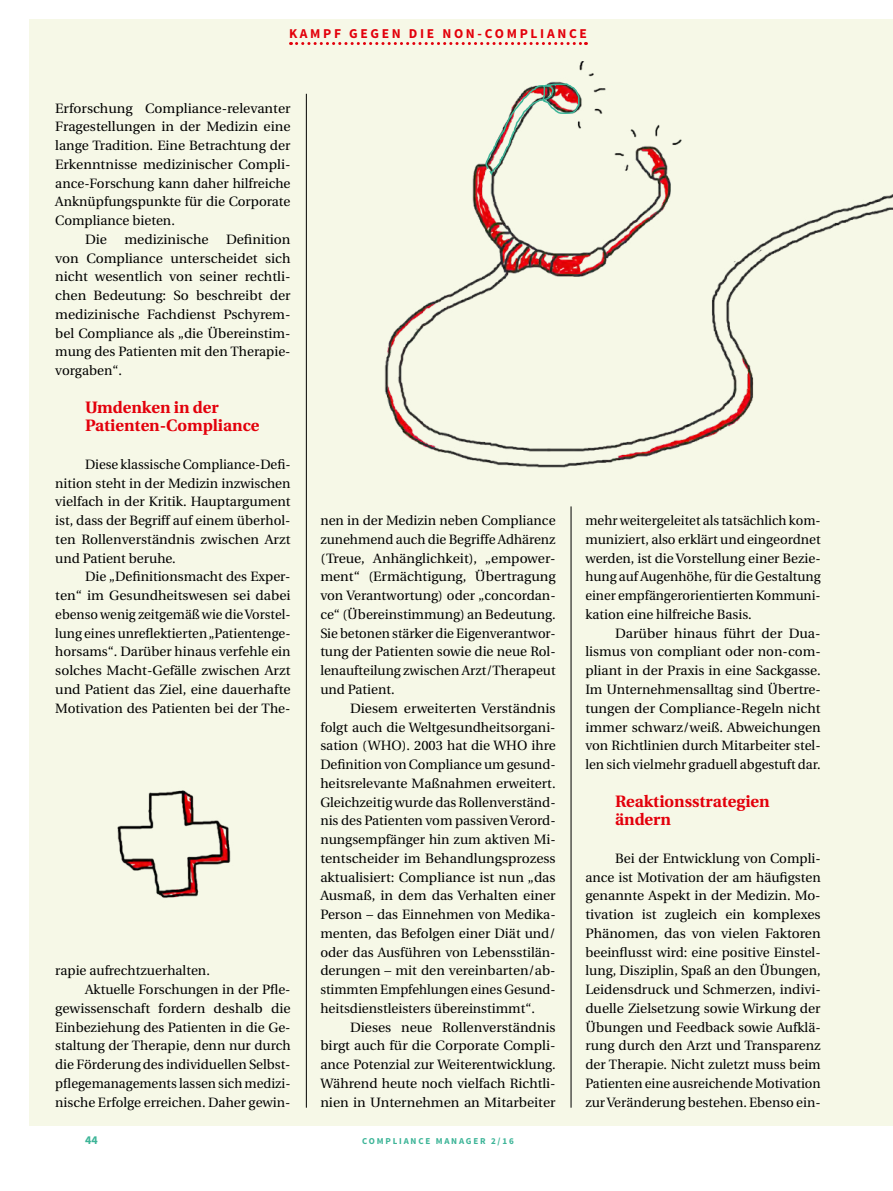
<style>
.page{position:relative;width:893px;height:1191px;background:#fff}
.page>*{position:absolute;margin:0;border:0;box-sizing:border-box;transform-origin:0 0}
.t1{font:700 16.5px/18.8px "Utopia";color:#e3000b}
.t2{font:13.5px/18.8px "Utopia";color:#000;text-align:justify}
.t3{font:700 13.5px "Source Sans Pro";letter-spacing:.2em;color:#e3000b}
.t4{font:700 12px "Source Sans Pro";color:#3cb497}
.t5{font:700 9px "Source Sans Pro";letter-spacing:.2em;color:#3cb497}
</style>
<div class="page">
<div style="left:30px;top:19px;width:863px;height:1106px;background:#f6f8e7"></div>
<hr style="left:571px;top:506px;width:1px;height:601px;background:#000">
<hr style="left:306px;top:94px;width:1px;height:1013px;background:#000">
<img style="left:384px;top:62px;width:509px;height:565px">
<img style="left:117px;top:790px;width:114px;height:108px">
<img style="left:484px;top:78px;width:97px;height:98px">
<svg style="left:297px;top:42px;width:289px;height:3px"></svg>
<p class="t3" style="left:289px;top:24px;width:298px">KAMPF GE GE N DIE N ON-COMPLIANCE</p>
<p class="t2" style="left:55px;top:99px;width:237px">Erforschung Compliance-relevanter</p>
<p class="t2" style="left:55px;top:118px;width:237px">Fragestellungen in der Medizin eine</p>
<p class="t2" style="left:55px;top:136px;width:237px">lange Tradition. Eine Betrachtung der</p>
<p class="t2" style="left:55px;top:155px;width:237px">Erkenntnisse medizinischer Compli-</p>
<p class="t2" style="left:55px;top:174px;width:237px">ance-Forschung kann daher hilfreiche</p>
<p class="t2" style="left:55px;top:193px;width:237px">Anknüpfungspunkte für die Corporate</p>
<p class="t2" style="left:55px;top:211px;width:121px">Compliance bieten.</p>
<p class="t2" style="left:85px;top:230px;width:23px">Die</p>
<p class="t2" style="left:124px;top:230px;width:86px">medizinische</p>
<p class="t2" style="left:55px;top:230px;width:237px;text-indent:171px">Definition von Compliance unterscheidet sich nicht wesentlich von seiner rechtli&shy;chen Bedeutung: So beschreibt der medizinische Fachdienst Pschyrem&shy;bel Compliance als „die Übereinstim&shy;mung des Patienten mit den Therapie&shy;vorgaben“.</p>
<p class="t1" style="left:85px;top:398px;width:176px">Umdenken in der<br>Patienten-Compliance</p>
<p class="t2" style="left:55px;top:455px;width:237px;text-indent:30px">Diese klassische Compliance-Defi&shy;nition steht in der Medizin inzwischen vielfach in der Kritik. Hauptargument ist, dass der Begriff auf einem überhol&shy;ten Rollenverständnis zwischen Arzt und Patient beruhe.</p>
<p class="t2" style="left:55px;top:568px;width:237px;text-indent:30px">Die „Definitionsmacht des Exper&shy;ten“ im Gesundheitswesen sei dabei ebenso wenig zeitgemäß wie die Vorstel&shy;lung eines unreflektierten „Patientenge&shy;horsams“. Darüber hinaus verfehle ein solches Macht-Gefälle zwischen Arzt und Patient das Ziel, eine dauerhafte Motivation des Patienten bei der The-</p>
<p class="t2" style="left:55px;top:961px;width:156px">rapie aufrechtzuerhalten.</p>
<p class="t2" style="left:85px;top:980px;width:207px">Aktuelle Forschungen in der Pfle-</p>
<p class="t2" style="left:55px;top:999px;width:237px">gewissenschaft fordern deshalb die</p>
<p class="t2" style="left:55px;top:1018px;width:237px">Einbeziehung des Patienten in die Ge-</p>
<p class="t2" style="left:55px;top:1036px;width:237px">staltung der Therapie, denn nur durch</p>
<p class="t2" style="left:55px;top:1055px;width:237px">die Förderung des individuellen Selbst-</p>
<p class="t2" style="left:55px;top:1074px;width:237px">pflegemanagements lassen sich medizi-</p>
<p class="t2" style="left:55px;top:1093px;width:237px">nische Erfolge erreichen. Daher gewin-</p>
<p class="t2" style="left:320px;top:511px;width:237px">nen in der Medizin neben Compliance zunehmend auch die Begriffe Adhärenz (Treue, Anhänglichkeit), „empower&shy;ment“ (Ermächtigung, Übertragung von Verantwortung) oder „concordan&shy;ce“ (Übereinstimmung) an Bedeutung.<br>Sie betonen stärker die Eigenverantwor&shy;tung der Patienten sowie die neue Rol&shy;lenaufteilung zwischen Arzt/Therapeut und Patient.</p>
<p class="t2" style="left:320px;top:699px;width:237px;text-indent:30px">Diesem erweiterten Verständnis folgt auch die Weltgesundheitsorgani&shy;sation (WHO). 2003 hat die WHO ihre Definition von Compliance um gesund&shy;heitsrelevante Maßnahmen erweitert.<br>Gleichzeitig wurde das Rollenverständ&shy;nis des Patienten vom passiven Verord&shy;nungsempfänger hin zum aktiven Mi&shy;tentscheider im Behandlungsprozess aktualisiert: Compliance ist nun „das Ausmaß, in dem das Verhalten einer Person – das Einnehmen von Medika&shy;menten, das Befolgen einer Diät und/ oder das Ausführen von Lebensstilän&shy;derungen – mit den vereinbarten/ab&shy;stimmten Empfehlungen eines Gesund&shy;heitsdienstleisters übereinstimmt“.</p>
<p class="t2" style="left:320px;top:1018px;width:237px;text-indent:30px">Dieses neue Rollenverständnis birgt auch für die Corporate Compli&shy;ance Potenzial zur Weiterentwicklung.<br>Während heute noch vielfach Richtli&shy;nien in Unternehmen an Mitarbeiter</p>
<p class="t4" style="left:85px;top:1132px;width:14px">44</p>
<p class="t5" style="left:362px;top:1135px;width:153px">COMPLIANCE M ANAGER 2/16</p>
<p class="t2" style="left:585px;top:511px;width:237px">mehr weitergeleitet als tatsächlich kom&shy;muniziert, also erklärt und eingeordnet werden, ist die Vorstellung einer Bezie&shy;hung auf Augenhöhe, für die Gestaltung einer empfängerorientierten Kommuni&shy;kation eine hilfreiche Basis.</p>
<p class="t2" style="left:585px;top:624px;width:237px;text-indent:30px">Darüber hinaus führt der Dua&shy;lismus von compliant oder non-com&shy;pliant in der Praxis in eine Sackgasse.<br>Im Unternehmensalltag sind Übertre&shy;tungen der Compliance-Regeln nicht immer schwarz/weiß. Abweichungen von Richtlinien durch Mitarbeiter stel&shy;len sich vielmehr graduell abgestuft dar.</p>
<p class="t1" style="left:615px;top:791px;width:156px">Reaktionsstrategien ändern</p>
<p class="t2" style="left:585px;top:849px;width:237px;text-indent:30px">Bei der Entwicklung von Compli&shy;ance ist Motivation der am häufigsten genannte Aspekt in der Medizin. Mo&shy;tivation ist zugleich ein komplexes Phänomen, das von vielen Faktoren beeinflusst wird: eine positive Einstel&shy;lung, Disziplin, Spaß an den Übungen, Leidensdruck und Schmerzen, indivi&shy;duelle Zielsetzung sowie Wirkung der Übungen und Feedback sowie Aufklä&shy;rung durch den Arzt und Transparenz der Therapie. Nicht zuletzt muss beim Patienten eine ausreichende Motivation zur Veränderung bestehen. Ebenso ein-</p>
</div>
